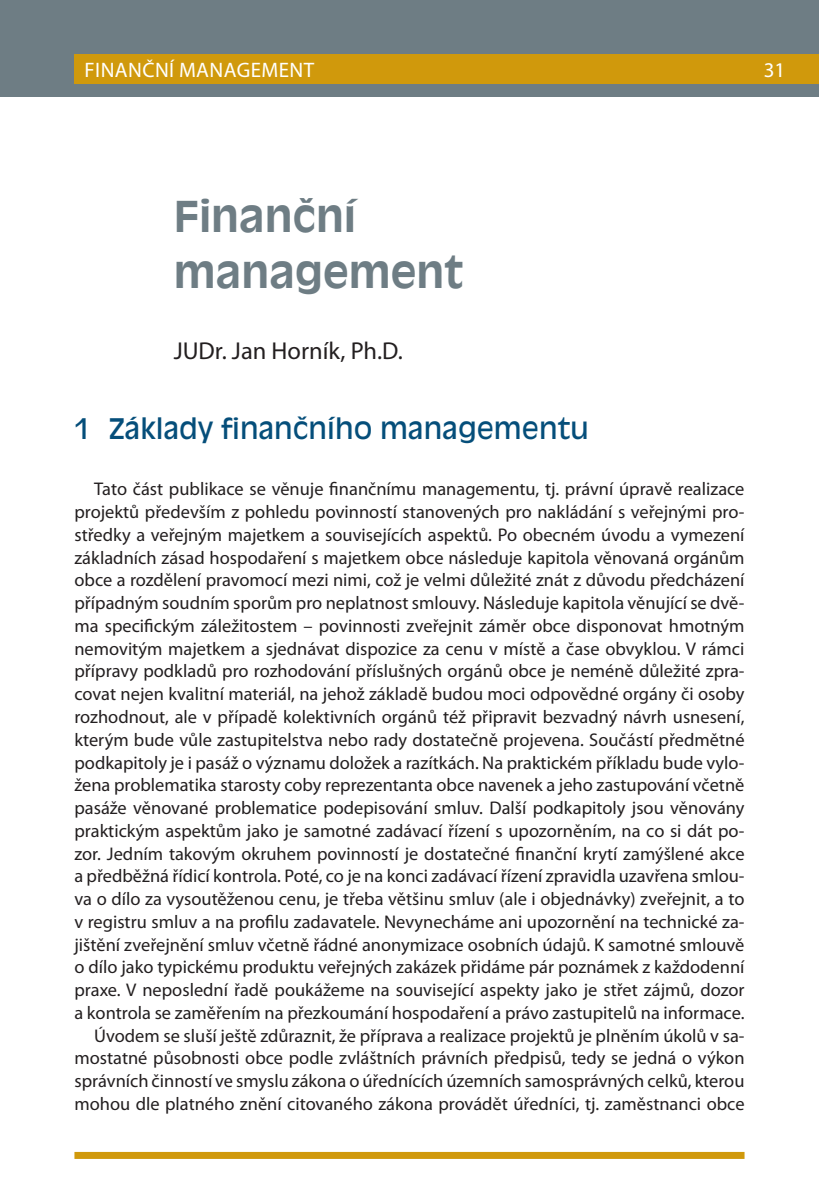
<style>
.page{position:relative;width:819px;height:1191px;background:#fff}
.page>*{position:absolute;margin:0;border:0;box-sizing:border-box;transform-origin:0 0}
.t1{font:700 42px/56px "Antique Olive Std";color:#6e7d84}
.t2{font:28px "Antique Olive Std";color:#054e7a}
.t3{font:24.5px "Myriad Pro";color:#231f20}
.t4{font:21px "Myriad Pro";letter-spacing:.02em;color:#fff}
.t5{font:18.38px/22.8px "Myriad Pro";color:#231f20;text-align:right}
</style>
<div class="page">
<div style="left:0;top:0;width:819px;height:96px;background:#6e7d84"></div>
<div style="left:74px;top:1152px;width:670px;height:7px;background:#d0990c"></div>
<div style="left:74px;top:54px;width:745px;height:30px;background:#d0990c"></div>
<p class="t4" style="left:85px;top:57px;width:231px">FINANČNÍ MANAGEMENT</p>
<p class="t4" style="left:763px;top:57px;width:23px">31</p>
<h1 class="t1" style="left:174px;top:189px;width:291px">Finanční management</h1>
<h3 class="t3" style="left:174px;top:335px;width:230px">JUDr. Jan Horník, Ph.D.</h3>
<h2 class="t2" style="left:74px;top:411px;width:516px">1 Základy finančního managementu</h2>
<p class="t5" style="left:74px;top:477px;width:671px">Tato část publikace se věnuje finančnímu managementu, tj. právní úpravě realizace projektů především z pohledu povinností stanovených pro nakládání s veřejnými pro&shy;středky a veřejným majetkem a souvisejících aspektů. Po obecném úvodu a vymezení základních zásad hospodaření s majetkem obce následuje kapitola věnovaná orgánům obce a rozdělení pravomocí mezi nimi, což je velmi důležité znát z důvodu předcházení případným soudním sporům pro neplatnost smlouvy. Následuje kapitola věnující se dvě&shy;ma specifickým záležitostem – povinnosti zveřejnit záměr obce disponovat hmotným nemovitým majetkem a sjednávat dispozice za cenu v místě a čase obvyklou. V rámci přípravy podkladů pro rozhodování příslušných orgánů obce je neméně důležité zpra&shy;covat nejen kvalitní materiál, na jehož základě budou moci odpovědné orgány či osoby rozhodnout, ale v případě kolektivních orgánů též připravit bezvadný návrh usnesení, kterým bude vůle zastupitelstva nebo rady dostatečně projevena. Součástí předmětné podkapitoly je i pasáž o významu doložek a razítkách. Na praktickém příkladu bude vylo&shy;žena problematika starosty coby reprezentanta obce navenek a jeho zastupování včetně pasáže věnované problematice podepisování smluv. Další podkapitoly jsou věnovány praktickým aspektům jako je samotné zadávací řízení s upozorněním, na co si dát po&shy;zor. Jedním takovým okruhem povinností je dostatečné finanční krytí zamýšlené akce a předběžná řídicí kontrola. Poté, co je na konci zadávací řízení zpravidla uzavřena smlou&shy;va o dílo za vysoutěženou cenu, je třeba většinu smluv (ale i objednávky) zveřejnit, a to v registru smluv a na profilu zadavatele. Nevynecháme ani upozornění na technické za&shy;jištění zveřejnění smluv včetně řádné anonymizace osobních údajů. K samotné smlouvě o dílo jako typickému produktu veřejných zakázek přidáme pár poznámek z každodenní praxe. V neposlední řadě poukážeme na související aspekty jako je střet zájmů, dozor a kontrola se zaměřením na přezkoumání hospodaření a právo zastupitelů na informace.<br>Úvodem se sluší ještě zdůraznit, že příprava a realizace projektů je plněním úkolů v sa&shy;mostatné působnosti obce podle zvláštních právních předpisů, tedy se jedná o výkon správních činností ve smyslu zákona o úřednících územních samosprávných celků, kterou mohou dle platného znění citovaného zákona provádět úředníci, tj. zaměstnanci obce</p>
</div>
